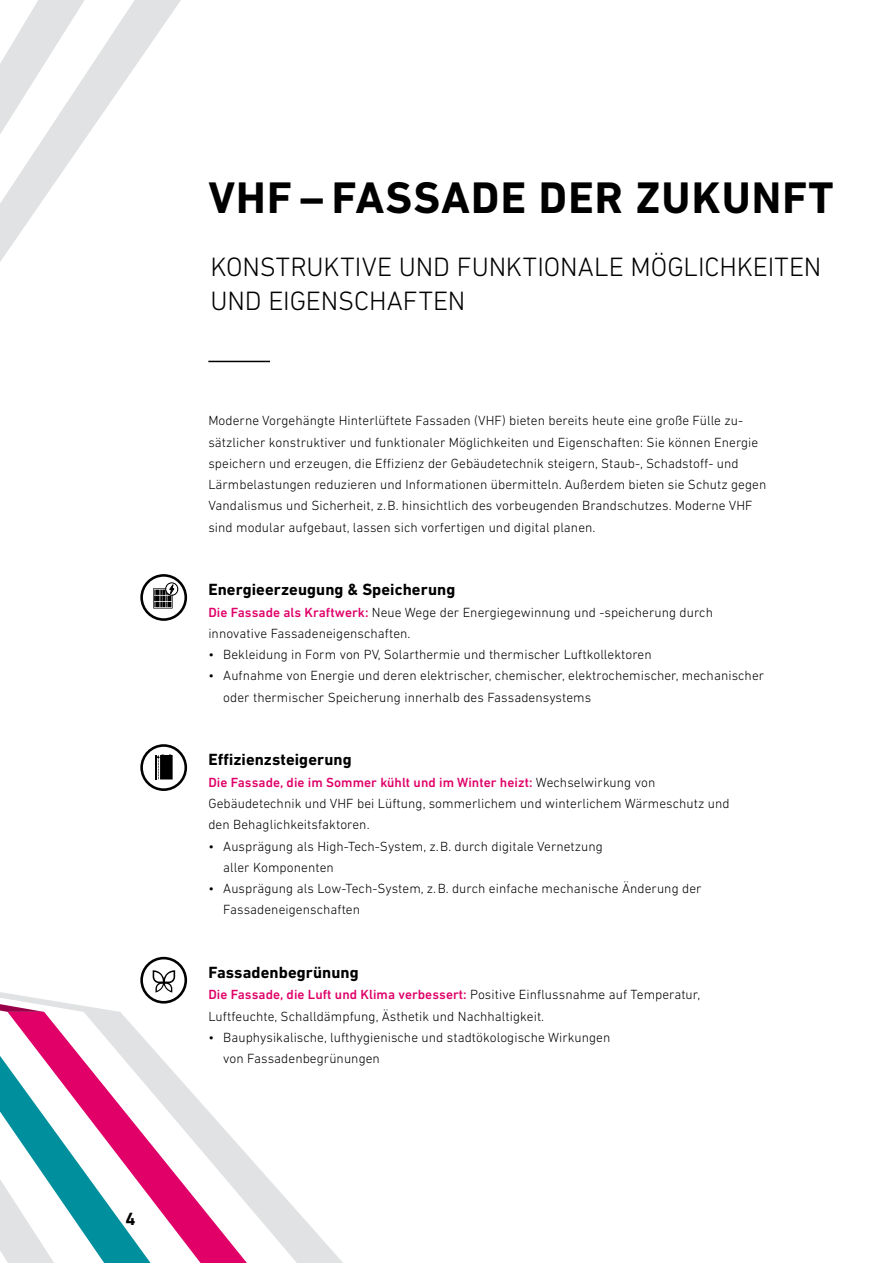
<style>
.page{position:relative;width:893px;height:1263px;background:#fff}
.page>*{position:absolute;margin:0;border:0;box-sizing:border-box;transform-origin:0 0}
.t1{font:700 45px "DIN Next LT Pro";letter-spacing:.025em;color:#000}
.t2{font:300 27px/33.8px "DIN Next LT Pro";letter-spacing:-.005em;color:#000}
.t3{font:700 18px "DIN Next LT Pro";color:#000}
.t4{font:700 16.5px "DIN Next LT Pro";letter-spacing:.005em;color:#000}
.t5{font:300 13.5px/21.3px "DIN Next LT Pro";letter-spacing:.005em;color:#000}
.s1{font-weight:500;color:#e00068}
</style>
<div class="page">
<svg style="left:0;top:992px;width:119px;height:20px"></svg>
<svg style="left:136px;top:0;width:134px;height:769px"></svg>
<svg style="left:0;top:1012px;width:343px;height:251px"></svg>
<svg style="left:0;top:0;width:136px;height:262px"></svg>
<svg style="left:140px;top:574px;width:47px;height:47px"></svg>
<svg style="left:140px;top:744px;width:47px;height:47px"></svg>
<svg style="left:140px;top:957px;width:47px;height:46px"></svg>
<hr style="left:208px;top:361px;width:62px;height:1px;background:#000">
<h3 class="t3" style="left:125px;top:1209px;width:12px">4</h3>
<h1 class="t1" style="left:208px;top:171px;width:627px">VHF – FASSADE DER ZUKUNFT</h1>
<h2 class="t2" style="left:210px;top:250px;width:612px">KONSTRUKTIVE UND FUNKTIONALE MÖGLICHKEITEN<br>UND EIGENSCHAFTEN</h2>
<p class="t5" style="left:208px;top:410px;width:559px">Moderne Vorgehängte Hinterlüftete Fassaden (VHF) bieten bereits heute eine große Fülle zu&shy;sätzlicher konstruktiver und funktionaler Möglichkeiten und Eigenschaften: Sie können Energie speichern und erzeugen, die Effizienz der Gebäudetechnik steigern, Staub-, Schadstoff- und Lärmbelastungen reduzieren und Informationen übermitteln. Außerdem bieten sie Schutz gegen Vandalismus und Sicherheit, z.B. hinsichtlich des vorbeugenden Brandschutzes. Moderne VHF sind modular aufgebaut, lassen sich vorfertigen und digital planen.</p>
<p class="t4" style="left:208px;top:580px;width:248px">Energieerzeugung &amp; Speicherung</p>
<p class="t5" style="left:208px;top:601px;width:506px"><span class="s1">Die Fassade als Kraftwerk:</span> Neue Wege der Energiegewinnung und -speicherung durch innovative Fassadeneigenschaften.</p>
<p class="t5" style="left:208px;top:644px;width:445px">• Bekleidung in Form von PV, Solarthermie und thermischer Luftkollektoren</p>
<p class="t5" style="left:223px;top:665px;width:542px;text-indent:-15px">• Aufnahme von Energie und deren elektrischer, chemischer, elektrochemischer, mechanischer oder thermischer Speicherung innerhalb des Fassadensystems</p>
<p class="t4" style="left:208px;top:750px;width:145px">Effizienzsteigerung</p>
<p class="t5" style="left:208px;top:771px;width:523px"><span class="s1">Die Fassade, die im Sommer kühlt und im Winter heizt:</span> Wechselwirkung von<br>Gebäudetechnik und VHF bei Lüftung, sommerlichem und winterlichem Wärmeschutz und den Behaglichkeitsfaktoren.</p>
<p class="t5" style="left:223px;top:835px;width:381px;text-indent:-15px">• Ausprägung als High-Tech-System, z.B. durch digitale Vernetzung aller Komponenten</p>
<p class="t5" style="left:223px;top:878px;width:480px;text-indent:-15px">• Ausprägung als Low-Tech-System, z.B. durch einfache mechanische Änderung der<br>Fassadeneigenschaften</p>
<p class="t4" style="left:208px;top:963px;width:152px">Fassadenbegrünung</p>
<p class="t5" style="left:208px;top:984px;width:493px"><span class="s1">Die Fassade, die Luft und Klima verbessert:</span> Positive Einflussnahme auf Temperatur,<br>Luftfeuchte, Schalldämpfung, Ästhetik und Nachhaltigkeit.</p>
<p class="t5" style="left:223px;top:1026px;width:389px;text-indent:-15px">• Bauphysikalische, lufthygienische und stadtökologische Wirkungen von Fassadenbegrünungen</p>
</div>
